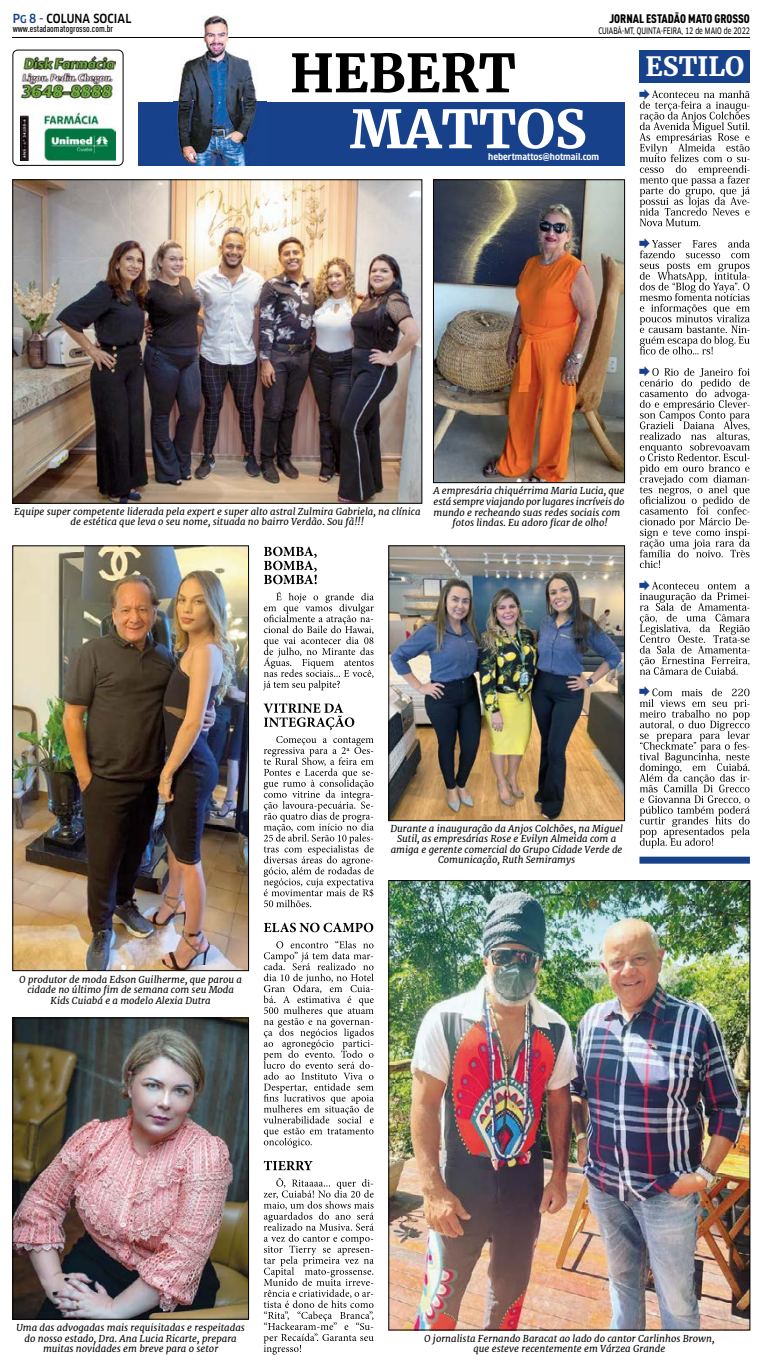
<style>
.page{position:relative;width:762px;height:1365px;background:#fff}
.page>*{position:absolute;margin:0;border:0;box-sizing:border-box;transform-origin:0 0}
.t1{font:700 52.5px "Merriweather";color:#000}
.t2{font:700 52.5px "Merriweather";color:#fff}
.t3{font:700 26.25px "Merriweather";color:#fff}
.t4{font:12.25px "DIN Cond Black Alternate";color:#000}
.t5{font:500 condensed 12.25px "Clan OT";letter-spacing:.01em;color:#000;scale:.95 1}
.t6{font:italic 9.62px/10.5px "Merriweather";color:#000;text-align:center}
.t7{font:500 condensed 9.62px "DIN Pro";color:#000}
.t8{font:8.75px "Clan OT Narrow News";color:#000;scale:.8 1}
.t9{font:700 condensed 8.75px "Clan OT";color:#fff}
.s1{color:#17428b}
.s2{font-size:10.5px;color:#17428b}
</style>
<div class="page">
<hr style="left:13px;top:37px;width:736px;height:1px;background:#000">
<div style="left:138px;top:102px;width:486px;height:64px;background:#17428b"></div>
<img style="left:174px;top:15px;width:92px;height:150px">
<img style="left:174px;top:37px;width:92px;height:1px">
<img style="left:20px;top:56px;width:96px;height:105px">
<div style="left:13px;top:50px;width:110px;height:116px;border:1px solid #000;border-radius:5px"></div>
<div style="left:639px;top:50px;width:110px;height:32px;background:#17428b"></div>
<div style="left:639px;top:856px;width:110px;height:7px;background:#17428b"></div>
<img style="left:15px;top:181px;width:405px;height:320px">
<img style="left:435px;top:181px;width:187px;height:300px">
<div style="left:433px;top:179px;width:191px;height:304px;border:1px solid #000"></div>
<img style="left:15px;top:547px;width:232px;height:421px">
<div style="left:13px;top:545px;width:236px;height:425px;border:1px solid #000"></div>
<img style="left:390px;top:547px;width:232px;height:271px">
<div style="left:388px;top:545px;width:236px;height:275px;border:1px solid #000"></div>
<img style="left:390px;top:882px;width:358px;height:445px">
<img style="left:15px;top:1019px;width:232px;height:298px">
<div style="left:13px;top:1017px;width:236px;height:302px;border:1px solid #000"></div>
<svg style="left:263px;top:1177px;width:111px;height:177px"></svg>
<svg style="left:264px;top:1160px;width:48px;height:10px"></svg>
<svg style="left:263px;top:940px;width:111px;height:207px"></svg>
<svg style="left:264px;top:922px;width:109px;height:10px"></svg>
<svg style="left:263px;top:736px;width:111px;height:171px"></svg>
<svg style="left:263px;top:703px;width:91px;height:27px"></svg>
<svg style="left:263px;top:591px;width:111px;height:99px"></svg>
<svg style="left:264px;top:546px;width:53px;height:38px"></svg>
<svg style="left:639px;top:90px;width:110px;height:136px"></svg>
<svg style="left:639px;top:239px;width:110px;height:115px"></svg>
<svg style="left:639px;top:367px;width:110px;height:201px"></svg>
<svg style="left:639px;top:581px;width:110px;height:94px"></svg>
<svg style="left:639px;top:688px;width:110px;height:160px"></svg>
<p class="t5" style="left:13px;top:11px;width:126px"><span class="s1">P</span><span class="s2">G</span> <span class="s1">8 -</span> COLUNA SOCIAL</p>
<p class="t7" style="left:13px;top:22px;width:102px">www.estadaomatogrosso.com.br</p>
<p class="t4" style="left:609px;top:11px;width:142px">JORNAL ESTADÃO MATO GROSSO</p>
<p class="t8" style="left:598px;top:25px;width:191px">CUIABÁ-MT, QUINTA-FEIRA, 12 de MAIO de 2022</p>
<h1 class="t1" style="left:290px;top:41px;width:228px">HEBERT</h1>
<h1 class="t2" style="left:350px;top:97px;width:238px">MATTOS</h1>
<p class="t9" style="left:488px;top:151px;width:112px">hebertmattos@hotmail.com</p>
<h2 class="t3" style="left:645px;top:50px;width:100px">ESTILO</h2>
<p class="t6" style="left:14px;top:506px;width:408px">Equipe super competente liderada pela expert e super alto astral Zulmira Gabriela, na clínica de estética que leva o seu nome, situada no bairro Verdão. Sou fã!!!</p>
<p class="t6" style="left:433px;top:486px;width:192px">A empresária chiquérrima Maria Lucia, que está sempre viajando por lugares incríveis do mundo e recheando suas redes sociais com fotos lindas. Eu adoro ficar de olho!</p>
<p class="t6" style="left:19px;top:973px;width:224px">O produtor de moda Edson Guilherme, que parou a cidade no último fim de semana com seu Moda<br>Kids Cuiabá e a modelo Alexia Dutra</p>
<p class="t6" style="left:16px;top:1322px;width:230px">Uma das advogadas mais requisitadas e respeitadas do nosso estado, Dra. Ana Lucia Ricarte, prepara muitas novidades em breve para o setor</p>
<p class="t6" style="left:390px;top:822px;width:234px">Durante a inauguração da Anjos Colchões, na Miguel Sutil, as empresárias Rose e Evilyn Almeida com a amiga e gerente comercial do Grupo Cidade Verde de Comunicação, Ruth Semiramys</p>
<p class="t6" style="left:424px;top:1332px;width:292px">O jornalista Fernando Baracat ao lado do cantor Carlinhos Brown, que esteve recentemente em Várzea Grande</p>
</div>
